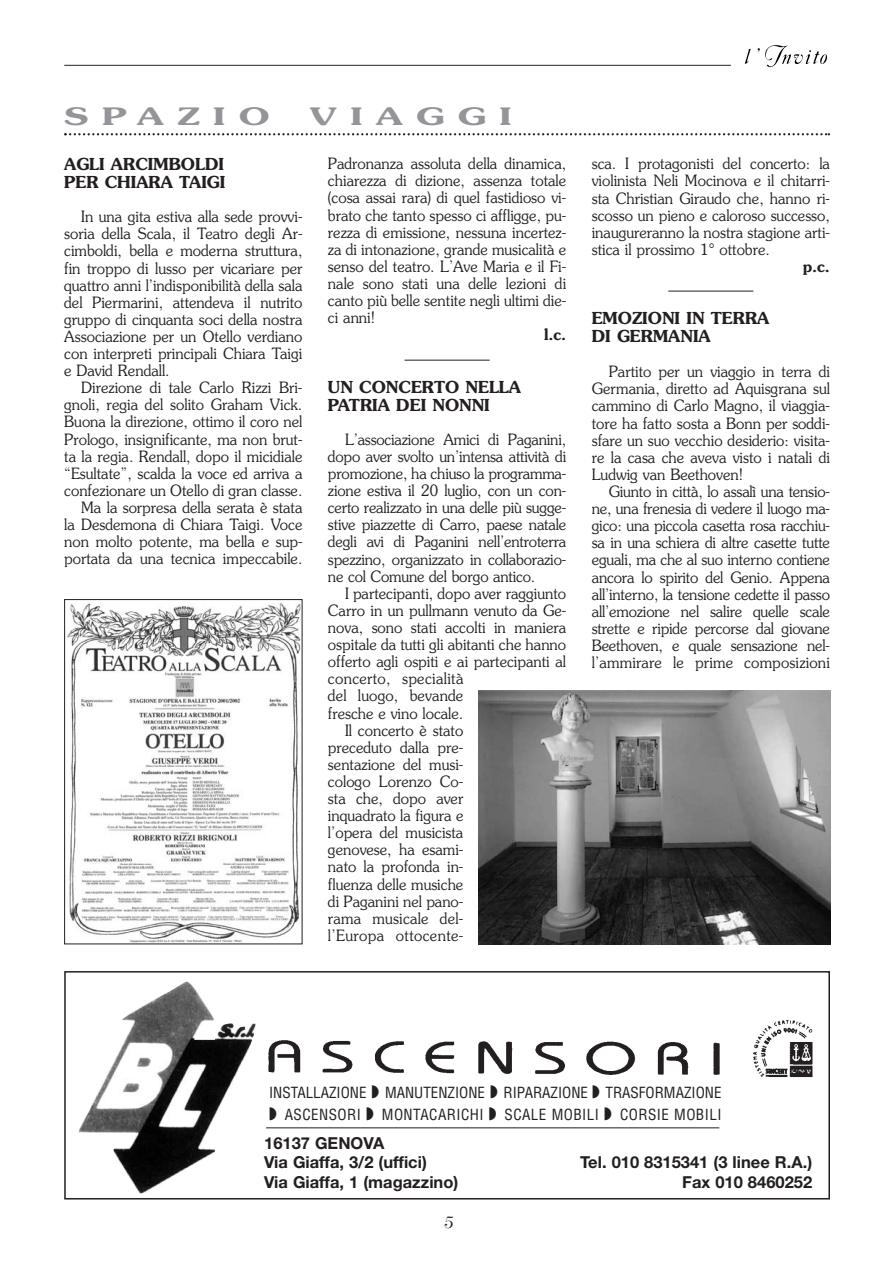
<style>
.page{position:relative;width:893px;height:1262px;background:#fff}
.page>*{position:absolute;margin:0;border:0;box-sizing:border-box;transform-origin:0 0}
.t1{font:600 24px "Souvenir";letter-spacing:.375em;color:#939598;scale:1.5 1}
.t2{font:18px "Bellevue";color:#231f20}
.t3{font:700 16.5px/19.8px "Helvetica Neue";color:#231f20}
.t4{font:600 16.5px/18px "Souvenir";color:#231f20}
.t5{font:300 15.6px/17.1px "Souvenir";color:#231f20;text-align:justify;scale:.95 1}
.t6{font:300 15.6px "Souvenir";letter-spacing:.02em;color:#231f20;scale:.95 1}
.t7{font:300 15.6px "Souvenir";letter-spacing:.025em;color:#231f20;scale:.95 1}
.t8{font:600 15.6px "Souvenir";color:#231f20;scale:.95 1}
.t9{font:condensed 15px/21.6px "Helvetica";color:#231f20}
</style>
<div class="page">
<svg style="left:744px;top:49px;width:6px;height:15px"></svg>
<svg style="left:757px;top:45px;width:70px;height:22px"></svg>
<hr style="left:64px;top:65px;width:666px;height:1px;background:#231f20">
<div style="left:64px;top:971px;width:766px;height:228px;border:2px solid #231f20"></div>
<img style="left:78px;top:981px;width:177px;height:212px">
<img style="left:268px;top:1040px;width:452px;height:35px">
<img style="left:753px;top:1020px;width:60px;height:58px">
<hr style="left:266px;top:1127px;width:453px;height:1px;background:#231f20">
<img style="left:754px;top:690px;width:76px;height:254px">
<svg style="left:64px;top:133px;width:766px;height:2px"></svg>
<svg style="left:64px;top:290px;width:690px;height:654px"></svg>
<h1 class="t1" style="left:64px;top:106px;width:139px">SPAZIO</h1>
<h1 class="t1" style="left:310px;top:106px;width:136px">VIAGGI</h1>
<p class="t4" style="left:64px;top:156px;width:163px">AGLI ARCIMBOLDI<br>PER CHIARA TAIGI</p>
<p class="t5" style="left:64px;top:209px;width:252px;text-indent:17px">In una gita estiva alla sede provvi&shy;soria della Scala, il Teatro degli Ar&shy;cimboldi, bella e moderna struttura, fin troppo di lusso per vicariare per quattro anni l’indisponibilità della sala del Piermarini, attendeva il nutrito gruppo di cinquanta soci della nostra Associazione per un Otello verdiano con interpreti principali Chiara Taigi e David Rendall.</p>
<p class="t5" style="left:64px;top:380px;width:252px;text-align:right">Direzione di tale Carlo Rizzi Bri&shy;gnoli, regia del solito Graham Vick.<br>Buona la direzione, ottimo il coro nel Prologo, insignificante, ma non brut&shy;ta la regia. Rendall, dopo il micidiale “Esultate”, scalda la voce ed arriva a confezionare un Otello di gran classe.<br>Ma la sorpresa della serata è stata<br>la Desdemona di Chiara Taigi. Voce non molto potente, ma bella e sup&shy;portata da una tecnica impeccabile.</p>
<p class="t5" style="left:328px;top:156px;width:252px">Padronanza assoluta della dinamica, chiarezza di dizione, assenza totale (cosa assai rara) di quel fastidioso vi&shy;brato che tanto spesso ci affligge, pu&shy;rezza di emissione, nessuna incertez&shy;za di intonazione, grande musicalità e senso del teatro. L’Ave Maria e il Fi&shy;nale sono stati una delle lezioni di canto più belle sentite negli ultimi die&shy;ci anni!</p>
<p class="t8" style="left:544px;top:328px;width:25px">l.c.</p>
<p class="t4" style="left:328px;top:379px;width:194px">UN CONCERTO NELLA<br>PATRIA DEI NONNI</p>
<p class="t5" style="left:328px;top:432px;width:252px;text-indent:17px">L’associazione Amici di Paganini, dopo aver svolto un’intensa attività di promozione, ha chiuso la programma&shy;zione estiva il 20 luglio, con un con&shy;certo realizzato in una delle più sugge&shy;stive piazzette di Carro, paese natale degli avi di Paganini nell’entroterra spezzino, organizzato in collaborazio&shy;ne col Comune del borgo antico.</p>
<p class="t5" style="left:345px;top:586px;width:234px">I partecipanti, dopo aver raggiunto</p>
<p class="t5" style="left:328px;top:603px;width:252px">Carro in un pullmann venuto da Ge-</p>
<p class="t5" style="left:328px;top:620px;width:252px">nova, sono stati accolti in maniera</p>
<p class="t5" style="left:328px;top:637px;width:252px">ospitale da tutti gli abitanti che hanno</p>
<p class="t5" style="left:328px;top:654px;width:252px">offerto agli ospiti e ai partecipanti al</p>
<p class="t6" style="left:328px;top:672px;width:144px">concerto, specialità</p>
<p class="t5" style="left:328px;top:688px;width:144px">del luogo, bevande</p>
<p class="t5" style="left:328px;top:705px;width:144px">fresche e vino locale.</p>
<p class="t5" style="left:345px;top:722px;width:126px">Il concerto è stato</p>
<p class="t5" style="left:328px;top:739px;width:144px">preceduto dalla pre-</p>
<p class="t5" style="left:328px;top:757px;width:144px">sentazione del musi-</p>
<p class="t5" style="left:328px;top:774px;width:144px">cologo Lorenzo Co-</p>
<p class="t5" style="left:328px;top:791px;width:144px">sta che, dopo aver</p>
<p class="t5" style="left:328px;top:808px;width:144px">inquadrato la figura e</p>
<p class="t5" style="left:328px;top:825px;width:144px">l’opera del musicista</p>
<p class="t5" style="left:328px;top:842px;width:144px">genovese, ha esami-</p>
<p class="t5" style="left:328px;top:859px;width:144px">nato la profonda in-</p>
<p class="t5" style="left:328px;top:876px;width:144px">fluenza delle musiche</p>
<p class="t5" style="left:328px;top:893px;width:144px">di Paganini nel pano-</p>
<p class="t5" style="left:328px;top:910px;width:144px">rama musicale del-</p>
<p class="t7" style="left:328px;top:929px;width:144px">l’Europa ottocente-</p>
<p class="t5" style="left:591px;top:156px;width:252px">sca. I protagonisti del concerto: la violinista Neli Mocinova e il chitarri&shy;sta Christian Giraudo che, hanno ri&shy;scosso un pieno e caloroso successo, inaugureranno la nostra stagione arti&shy;stica il prossimo 1° ottobre.</p>
<p class="t8" style="left:802px;top:260px;width:30px">p.c.</p>
<p class="t4" style="left:591px;top:310px;width:179px">EMOZIONI IN TERRA<br>DI GERMANIA</p>
<p class="t5" style="left:591px;top:364px;width:252px;text-indent:17px">Partito per un viaggio in terra di Germania, diretto ad Aquisgrana sul cammino di Carlo Magno, il viaggia&shy;tore ha fatto sosta a Bonn per soddi&shy;sfare un suo vecchio desiderio: visita&shy;re la casa che aveva visto i natali di Ludwig van Beethoven!</p>
<p class="t5" style="left:591px;top:484px;width:252px;text-indent:17px">Giunto in città, lo assalì una tensio&shy;ne, una frenesia di vedere il luogo ma&shy;gico: una piccola casetta rosa racchiu&shy;sa in una schiera di altre casette tutte eguali, ma che al suo interno contiene ancora lo spirito del Genio. Appena all’interno, la tensione cedette il passo all’emozione nel salire quelle scale strette e ripide percorse dal giovane Beethoven, e quale sensazione nel&shy;l’ammirare le prime composizioni</p>
<p class="t9" style="left:269px;top:1083px;width:454px">INSTALLAZIONE ◗ MANUTENZIONE ◗ RIPARAZIONE ◗ TRASFORMAZIONE ◗ ASCENSORI ◗ MONTACARICHI ◗ SCALE MOBILI ◗ CORSIE MOBILI</p>
<p class="t3" style="left:264px;top:1134px;width:164px">16137 GENOVA<br>Via Giaffa, 3/2 (uffici)</p>
<p class="t3" style="left:580px;top:1154px;width:234px">Tel. 010 8315341 (3 linee R.A.)</p>
<p class="t3" style="left:264px;top:1174px;width:196px">Via Giaffa, 1 (magazzino)</p>
<p class="t3" style="left:682px;top:1174px;width:131px">Fax 010 8460252</p>
<p class="t2" style="left:442px;top:1214px;width:11px">5</p>
</div>
